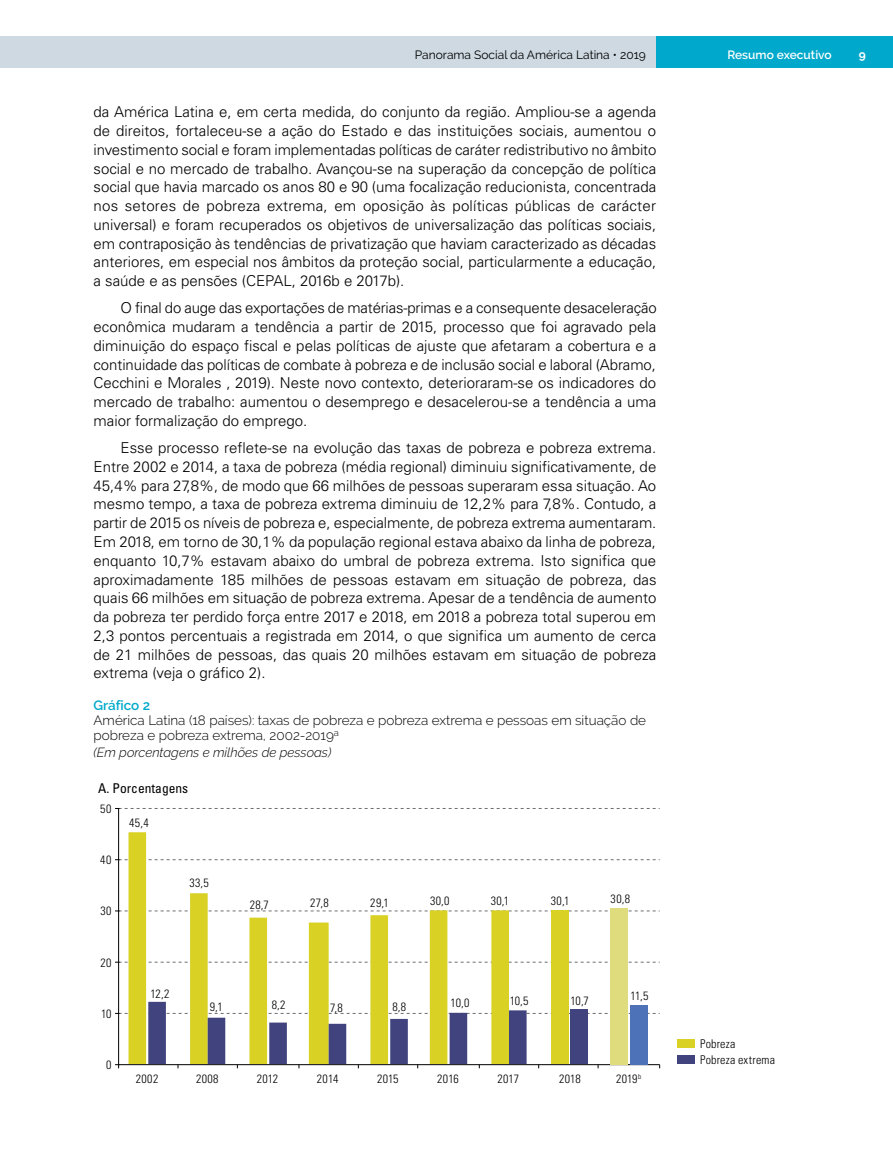
<style>
.page{position:relative;width:893px;height:1170px;background:#fff}
.page>*{position:absolute;margin:0;border:0;box-sizing:border-box;transform-origin:0 0}
.t1{font:300 15px/18.8px "Univers LT Std";color:#000;text-align:justify}
.t2{font:300 13.5px/15px "Raleway";color:#000}
.t3{font:condensed 13.5px "Univers LT Std";color:#000}
.t4{font:600 13.5px "Raleway";color:#00a8cb}
.t5{font:italic 300 13.2px "Raleway";color:#000}
.t6{font:300 condensed 12px/16.2px "Univers LT Std";letter-spacing:.02em;color:#000}
.t7{font:12px "Raleway";color:#000}
.t8{font:600 12px "Raleway";color:#fff}
.t9{font:700 12px "Raleway";color:#fff}
</style>
<div class="page">
<div style="left:0;top:36px;width:656px;height:32px;background:#ced9e1"></div>
<div style="left:656px;top:36px;width:237px;height:32px;background:#00a8cb"></div>
<div style="left:551px;top:910px;width:17px;height:153px;background:#d9d124"></div>
<svg style="left:129px;top:832px;width:380px;height:169px"></svg>
<hr style="left:118px;top:808px;width:1px;height:256px;background:#000">
<svg style="left:115px;top:808px;width:545px;height:1px"></svg>
<svg style="left:115px;top:859px;width:545px;height:1px"></svg>
<svg style="left:115px;top:910px;width:545px;height:1px"></svg>
<svg style="left:115px;top:961px;width:545px;height:1px"></svg>
<svg style="left:115px;top:1001px;width:545px;height:67px"></svg>
<div style="left:677px;top:1039px;width:17px;height:9px;background:#d9d124"></div>
<div style="left:677px;top:1055px;width:17px;height:8px;background:#40437d"></div>
<div style="left:630px;top:1005px;width:18px;height:59px;background:#4e72b8"></div>
<div style="left:610px;top:907px;width:17px;height:157px;background:#dedc7c"></div>
<p class="t7" style="left:415px;top:47px;width:233px">Panorama Social da América Latina • 2019</p>
<p class="t8" style="left:727px;top:47px;width:106px">Resumo executivo</p>
<p class="t9" style="left:859px;top:47px;width:9px">9</p>
<p class="t1" style="left:94px;top:102px;width:564px">da América Latina e, em certa medida, do conjunto da região. Ampliou-se a agenda de direitos, fortaleceu-se a ação do Estado e das instituições sociais, aumentou o investimento social e foram implementadas políticas de caráter redistributivo no âmbito social e no mercado de trabalho. Avançou-se na superação da concepção de política social que havia marcado os anos 80 e 90 (uma focalização reducionista, concentrada nos setores de pobreza extrema, em oposição às políticas públicas de carácter universal) e foram recuperados os objetivos de universalização das políticas sociais, em contraposição às tendências de privatização que haviam caracterizado as décadas anteriores, em especial nos âmbitos da proteção social, particularmente a educação, a saúde e as pensões (CEPAL, 2016b e 2017b).</p>
<p class="t1" style="left:94px;top:298px;width:565px;text-indent:27px">O final do auge das exportações de matérias-primas e a consequente desaceleração econômica mudaram a tendência a partir de 2015, processo que foi agravado pela diminuição do espaço fiscal e pelas políticas de ajuste que afetaram a cobertura e a continuidade das políticas de combate à pobreza e de inclusão social e laboral (Abramo, Cecchini e Morales , 2019). Neste novo contexto, deterioraram-se os indicadores do mercado de trabalho: aumentou o desemprego e desacelerou-se a tendência a uma maior formalização do emprego.</p>
<p class="t1" style="left:94px;top:438px;width:564px;text-indent:27px">Esse processo reflete-se na evolução das taxas de pobreza e pobreza extrema.<br>Entre 2002 e 2014, a taxa de pobreza (média regional) diminuiu significativamente, de 45,4% para 27,8%, de modo que 66 milhões de pessoas superaram essa situação. Ao mesmo tempo, a taxa de pobreza extrema diminuiu de 12,2% para 7,8%. Contudo, a partir de 2015 os níveis de pobreza e, especialmente, de pobreza extrema aumentaram.<br>Em 2018, em torno de 30,1% da população regional estava abaixo da linha de pobreza, enquanto 10,7% estavam abaixo do umbral de pobreza extrema. Isto significa que aproximadamente 185 milhões de pessoas estavam em situação de pobreza, das quais 66 milhões em situação de pobreza extrema. Apesar de a tendência de aumento da pobreza ter perdido força entre 2017 e 2018, em 2018 a pobreza total superou em 2,3 pontos percentuais a registrada em 2014, o que significa um aumento de cerca de 21 milhões de pessoas, das quais 20 milhões estavam em situação de pobreza extrema (veja o gráfico 2).</p>
<p class="t4" style="left:94px;top:697px;width:58px">Gráfico 2</p>
<p class="t2" style="left:94px;top:713px;width:554px">América Latina (18 países): taxas de pobreza e pobreza extrema e pessoas em situação de pobreza e pobreza extrema, 2002-2019<sup>a</sup></p>
<p class="t5" style="left:94px;top:744px;width:239px">(Em porcentagens e milhões de pessoas)</p>
<p class="t3" style="left:98px;top:779px;width:91px">A. Porcentagens</p>
<p class="t6" style="left:129px;top:814px;width:21px">45,4</p>
<p class="t6" style="left:100px;top:800px;width:13px">50</p>
<p class="t6" style="left:100px;top:851px;width:13px">40</p>
<p class="t6" style="left:100px;top:903px;width:13px">30</p>
<p class="t6" style="left:100px;top:954px;width:13px">20</p>
<p class="t6" style="left:101px;top:1005px;width:12px">10</p>
<p class="t6" style="left:106px;top:1056px;width:7px">0</p>
<p class="t6" style="left:189px;top:874px;width:21px">33,5</p>
<p class="t6" style="left:250px;top:896px;width:21px">28,7</p>
<p class="t6" style="left:310px;top:895px;width:20px">27,8</p>
<p class="t6" style="left:370px;top:894px;width:20px">29,1</p>
<p class="t6" style="left:430px;top:892px;width:21px">30,0</p>
<p class="t6" style="left:491px;top:892px;width:20px">30,1</p>
<p class="t6" style="left:551px;top:892px;width:20px">30,1</p>
<p class="t6" style="left:611px;top:890px;width:21px">30,8</p>
<p class="t6" style="left:150px;top:985px;width:20px">12,2</p>
<p class="t6" style="left:210px;top:998px;width:14px">9,1</p>
<p class="t6" style="left:272px;top:996px;width:15px">8,2</p>
<p class="t6" style="left:330px;top:999px;width:14px">7,8</p>
<p class="t6" style="left:392px;top:998px;width:15px">8,8</p>
<p class="t6" style="left:451px;top:995px;width:20px">10,0</p>
<p class="t6" style="left:510px;top:992px;width:20px">10,5</p>
<p class="t6" style="left:570px;top:992px;width:20px">10,7</p>
<p class="t6" style="left:630px;top:987px;width:19px">11,5</p>
<p class="t6" style="left:136px;top:1070px;width:24px">2002</p>
<p class="t6" style="left:196px;top:1070px;width:24px">2008</p>
<p class="t6" style="left:257px;top:1070px;width:23px">2012</p>
<p class="t6" style="left:317px;top:1070px;width:23px">2014</p>
<p class="t6" style="left:377px;top:1070px;width:23px">2015</p>
<p class="t6" style="left:437px;top:1070px;width:23px">2016</p>
<p class="t6" style="left:497px;top:1070px;width:23px">2017</p>
<p class="t6" style="left:559px;top:1070px;width:23px">2018</p>
<p class="t6" style="left:616px;top:1070px;width:27px">2019<sup>b</sup></p>
<p class="t6" style="left:700px;top:1035px;width:76px">Pobreza<br>Pobreza extrema</p>
</div>
